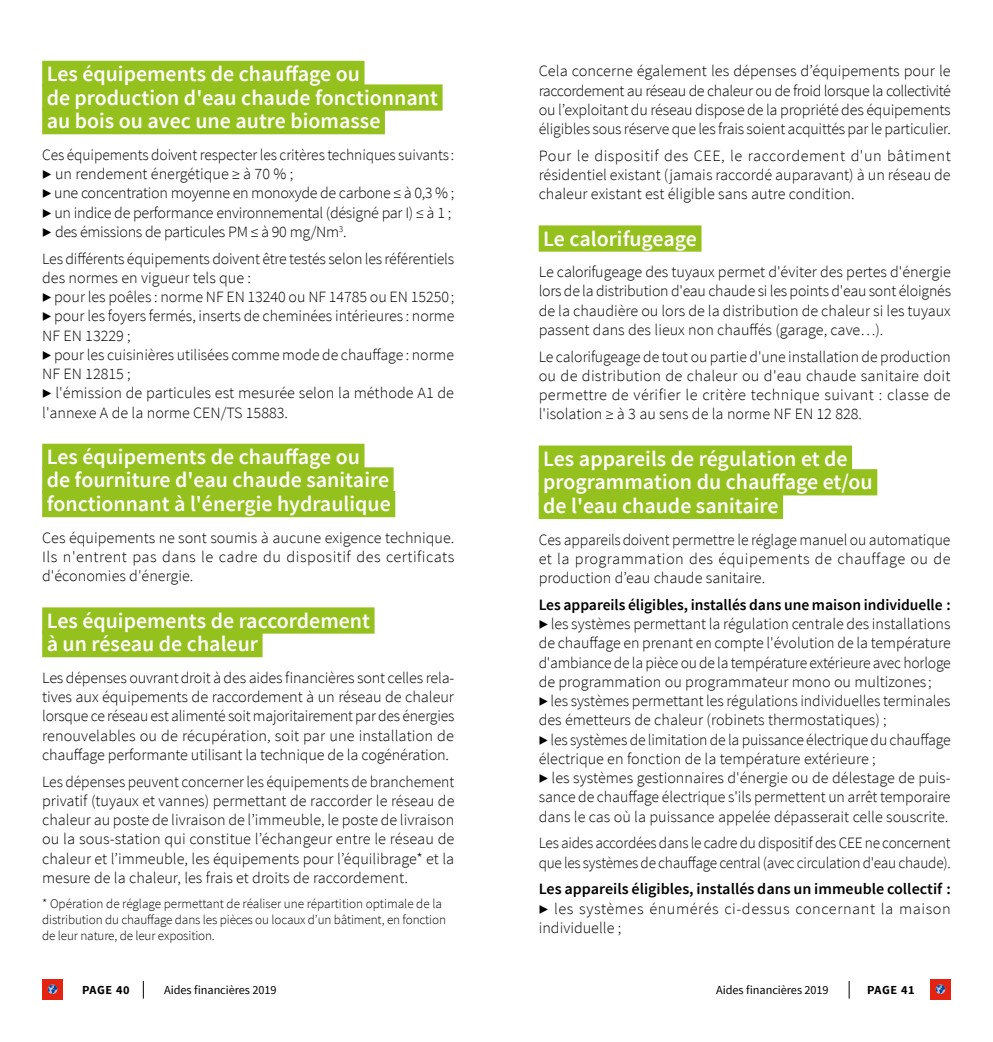
<style>
.page{position:relative;width:993px;height:1042px;background:#fff}
.page>*{position:absolute;margin:0;border:0;box-sizing:border-box;transform-origin:0 0}
.t1{font:600 21.88px/23.6px "Source Sans Pro";color:#fff}
.t2{font:300 15.75px/19.2px "Source Sans Pro";color:#000;text-align:justify}
.t3{font:300 15.75px/19.2px "Source Sans Pro";letter-spacing:-.02em;color:#000}
.t4{font:300 13.12px/15.8px "Source Sans Pro";letter-spacing:-.01em;color:#000}
.t5{font:12.25px "Source Sans Pro";letter-spacing:-.005em;color:#000}
.t6{font:700 12.25px "Source Sans Pro";letter-spacing:.045em;color:#000}
.s1{font-weight:600}
</style>
<div class="page">
<svg style="left:143px;top:981px;width:1px;height:17px"></svg>
<div style="left:42px;top:979px;width:21px;height:21px;background:#e42313"></div>
<svg style="left:48px;top:984px;width:9px;height:10px"></svg>
<svg style="left:848px;top:981px;width:1px;height:17px"></svg>
<div style="left:929px;top:979px;width:21px;height:21px;background:#e42313"></div>
<svg style="left:935px;top:984px;width:9px;height:10px"></svg>
<div style="left:42px;top:61px;width:322px;height:26px;background:#95c11f"></div>
<div style="left:42px;top:84px;width:400px;height:27px;background:#95c11f"></div>
<div style="left:42px;top:108px;width:343px;height:26px;background:#95c11f"></div>
<div style="left:42px;top:444px;width:322px;height:26px;background:#95c11f"></div>
<div style="left:42px;top:467px;width:351px;height:26px;background:#95c11f"></div>
<div style="left:42px;top:491px;width:353px;height:26px;background:#95c11f"></div>
<div style="left:42px;top:607px;width:332px;height:26px;background:#95c11f"></div>
<div style="left:42px;top:631px;width:220px;height:26px;background:#95c11f"></div>
<div style="left:538px;top:225px;width:163px;height:27px;background:#95c11f"></div>
<div style="left:538px;top:445px;width:313px;height:27px;background:#95c11f"></div>
<div style="left:538px;top:469px;width:339px;height:26px;background:#95c11f"></div>
<div style="left:538px;top:493px;width:244px;height:26px;background:#95c11f"></div>
<h1 class="t1" style="left:47px;top:62px;width:393px">Les équipements de chauffage ou<br>de production d'eau chaude fonctionnant au bois ou avec une autre biomasse</h1>
<p class="t3" style="left:42px;top:145px;width:413px">Ces équipements doivent respecter les critères techniques suivants : <span class="s1">▶</span> un rendement énergétique ≥ à 70 % ;<br><span class="s1">▶</span> une concentration moyenne en monoxyde de carbone ≤ à 0,3 % ; <span class="s1">▶</span> un indice de performance environnemental (désigné par I) ≤ à 1 ; <span class="s1">▶</span> des émissions de particules PM ≤ à 90 mg/Nm<sup>3</sup>.</p>
<p class="t2" style="left:42px;top:249px;width:413px;text-align:left">Les différents équipements doivent être testés selon les référentiels des normes en vigueur tels que :<br><span class="s1">▶</span> pour les poêles : norme NF EN 13240 ou NF 14785 ou EN 15250; <span class="s1">▶</span> pour les foyers fermés, inserts de cheminées intérieures : norme NF EN 13229 ;<br><span class="s1">▶</span> pour les cuisinières utilisées comme mode de chauffage : norme NF EN 12815 ;<br><span class="s1">▶</span> l'émission de particules est mesurée selon la méthode A1 de l'annexe A de la norme CEN/TS 15883.</p>
<h1 class="t1" style="left:47px;top:445px;width:345px">Les équipements de chauffage ou<br>de fourniture d'eau chaude sanitaire fonctionnant à l'énergie hydraulique</h1>
<p class="t2" style="left:42px;top:528px;width:413px">Ces équipements ne sont soumis à aucune exigence technique.<br>Ils n'entrent pas dans le cadre du dispositif des certificats d'économies d'énergie.</p>
<h1 class="t1" style="left:47px;top:609px;width:325px">Les équipements de raccordement à un réseau de chaleur</h1>
<p class="t2" style="left:42px;top:668px;width:413px">Les dépenses ouvrant droit à des aides financières sont celles rela&shy;tives aux équipements de raccordement à un réseau de chaleur lorsque ce réseau est alimenté soit majoritairement par des énergies renouvelables ou de récupération, soit par une installation de chauffage performante utilisant la technique de la cogénération.</p>
<p class="t2" style="left:42px;top:772px;width:413px">Les dépenses peuvent concerner les équipements de branchement privatif (tuyaux et vannes) permettant de raccorder le réseau de chaleur au poste de livraison de l’immeuble, le poste de livraison ou la sous-station qui constitue l’échangeur entre le réseau de chaleur et l’immeuble, les équipements pour l’équilibrage* et la mesure de la chaleur, les frais et droits de raccordement.</p>
<p class="t4" style="left:42px;top:896px;width:405px">* Opération de réglage permettant de réaliser une répartition optimale de la distribution du chauffage dans les pièces ou locaux d’un bâtiment, en fonction de leur nature, de leur exposition.</p>
<p class="t2" style="left:538px;top:62px;width:413px">Cela concerne également les dépenses d’équipements pour le raccordement au réseau de chaleur ou de froid lorsque la collectivité ou l’exploitant du réseau dispose de la propriété des équipements éligibles sous réserve que les frais soient acquittés par le particulier.</p>
<p class="t2" style="left:538px;top:146px;width:413px">Pour le dispositif des CEE, le raccordement d'un bâtiment résidentiel existant (jamais raccordé auparavant) à un réseau de chaleur existant est éligible sans autre condition.</p>
<h1 class="t1" style="left:543px;top:227px;width:155px">Le calorifugeage</h1>
<p class="t2" style="left:538px;top:262px;width:414px">Le calorifugeage des tuyaux permet d'éviter des pertes d'énergie lors de la distribution d'eau chaude si les points d'eau sont éloignés de la chaudière ou lors de la distribution de chaleur si les tuyaux passent dans des lieux non chauffés (garage, cave…).</p>
<p class="t2" style="left:538px;top:347px;width:413px">Le calorifugeage de tout ou partie d'une installation de production ou de distribution de chaleur ou d'eau chaude sanitaire doit permettre de vérifier le critère technique suivant : classe de l'isolation ≥ à 3 au sens de la norme NF EN 12 828.</p>
<h1 class="t1" style="left:543px;top:447px;width:331px">Les appareils de régulation et de programmation du chauffage et/ou de l'eau chaude sanitaire</h1>
<p class="t2" style="left:538px;top:530px;width:413px">Ces appareils doivent permettre le réglage manuel ou automatique et la programmation des équipements de chauffage ou de production d’eau chaude sanitaire.</p>
<p class="t2" style="left:538px;top:595px;width:413px;text-align:left"><span class="s1">Les appareils éligibles, installés dans une maison individuelle : ▶</span> les systèmes permettant la régulation centrale des installations de chauffage en prenant en compte l'évolution de la température d'ambiance de la pièce ou de la température extérieure avec horloge de programmation ou programmateur mono ou multizones ;<br><span class="s1">▶</span> les systèmes permettant les régulations individuelles terminales des émetteurs de chaleur (robinets thermostatiques) ;<br><span class="s1">▶</span> les systèmes de limitation de la puissance électrique du chauffage électrique en fonction de la température extérieure ;<br><span class="s1">▶</span> les systèmes gestionnaires d'énergie ou de délestage de puis&shy;sance de chauffage électrique s'ils permettent un arrêt temporaire dans le cas où la puissance appelée dépasserait celle souscrite.</p>
<p class="t2" style="left:538px;top:833px;width:413px">Les aides accordées dans le cadre du dispositif des CEE ne concernent que les systèmes de chauffage central (avec circulation d'eau chaude).</p>
<p class="t2" style="left:538px;top:879px;width:413px"><span class="s1">Les appareils éligibles, installés dans un immeuble collectif : ▶</span> les systèmes énumérés ci-dessus concernant la maison individuelle ;</p>
<p class="t6" style="left:82px;top:981px;width:49px">PAGE 40</p>
<p class="t5" style="left:164px;top:982px;width:114px">Aides financières 2019</p>
<p class="t5" style="left:716px;top:982px;width:114px">Aides financières 2019</p>
<p class="t6" style="left:866px;top:981px;width:49px">PAGE 41</p>
</div>
